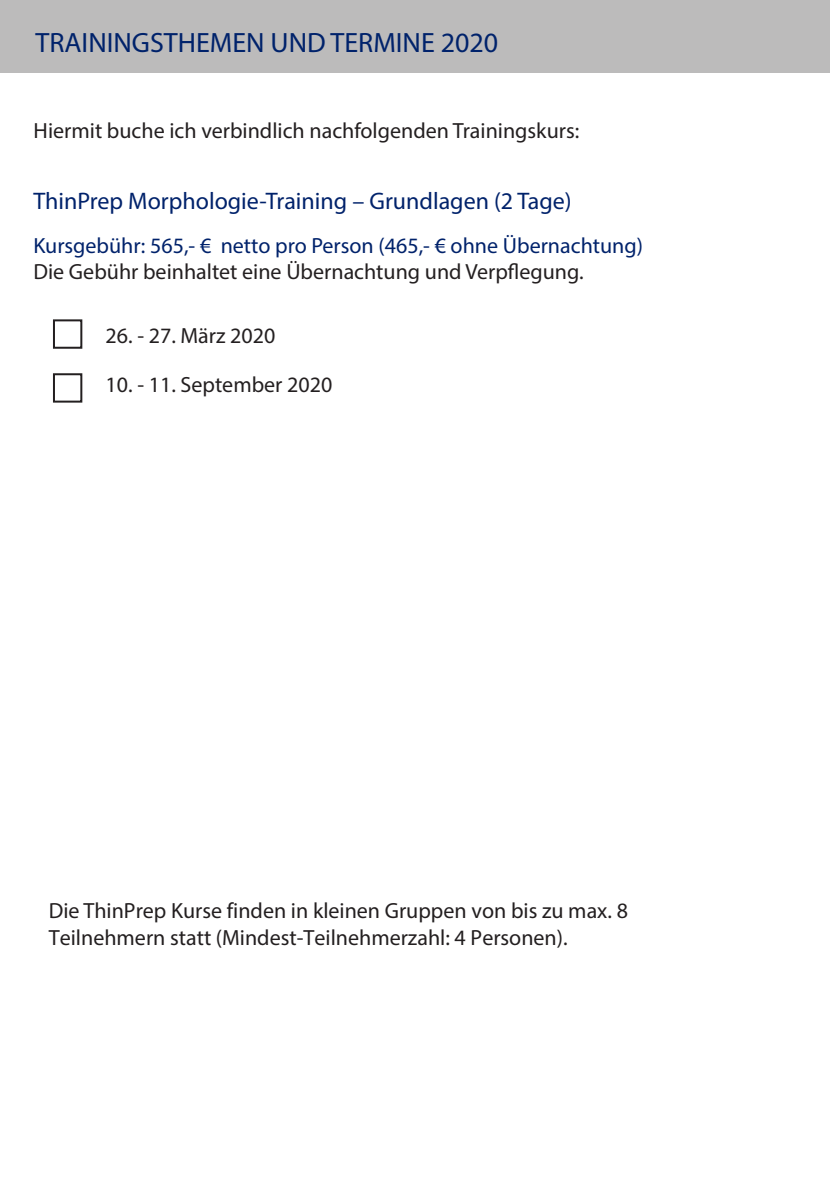
<style>
.page{position:relative;width:830px;height:1191px;background:#fff}
.page>*{position:absolute;margin:0;border:0;box-sizing:border-box;transform-origin:0 0}
.t1{font:28px "Myriad Pro";color:#00226b}
.t2{font:24px "Myriad Pro";color:#00226b}
.t3{font:22px/26.4px "Myriad Pro";color:#231f20}
.t4{font:22px "Myriad Pro";color:#00226b}
</style>
<div class="page">
<div style="left:0;top:0;width:829px;height:73px;background:#bcbbbb"></div>
<div style="left:53px;top:319px;width:29px;height:30px;border:2px solid #231f20"></div>
<div style="left:53px;top:373px;width:29px;height:29px;border:2px solid #231f20"></div>
<p class="t1" style="left:35px;top:26px;width:464px">TRAININGSTHEMEN UND TERMINE 2020</p>
<p class="t3" style="left:33px;top:117px;width:547px">Hiermit buche ich verbindlich nachfolgenden Trainingskurs:</p>
<p class="t2" style="left:33px;top:186px;width:539px">ThinPrep Morphologie-Training – Grundlagen (2 Tage)</p>
<p class="t4" style="left:33px;top:232px;width:610px">Kursgebühr: 565,- € netto pro Person (465,- € ohne Übernachtung)</p>
<p class="t3" style="left:33px;top:258px;width:551px">Die Gebühr beinhaltet eine Übernachtung und Verpflegung.</p>
<p class="t3" style="left:105px;top:322px;width:171px">26. - 27. März 2020</p>
<p class="t3" style="left:105px;top:371px;width:228px">10. - 11. September 2020</p>
<p class="t3" style="left:49px;top:897px;width:580px">Die ThinPrep Kurse finden in kleinen Gruppen von bis zu max. 8<br>Teilnehmern statt (Mindest-Teilnehmerzahl: 4 Personen).</p>
</div>
